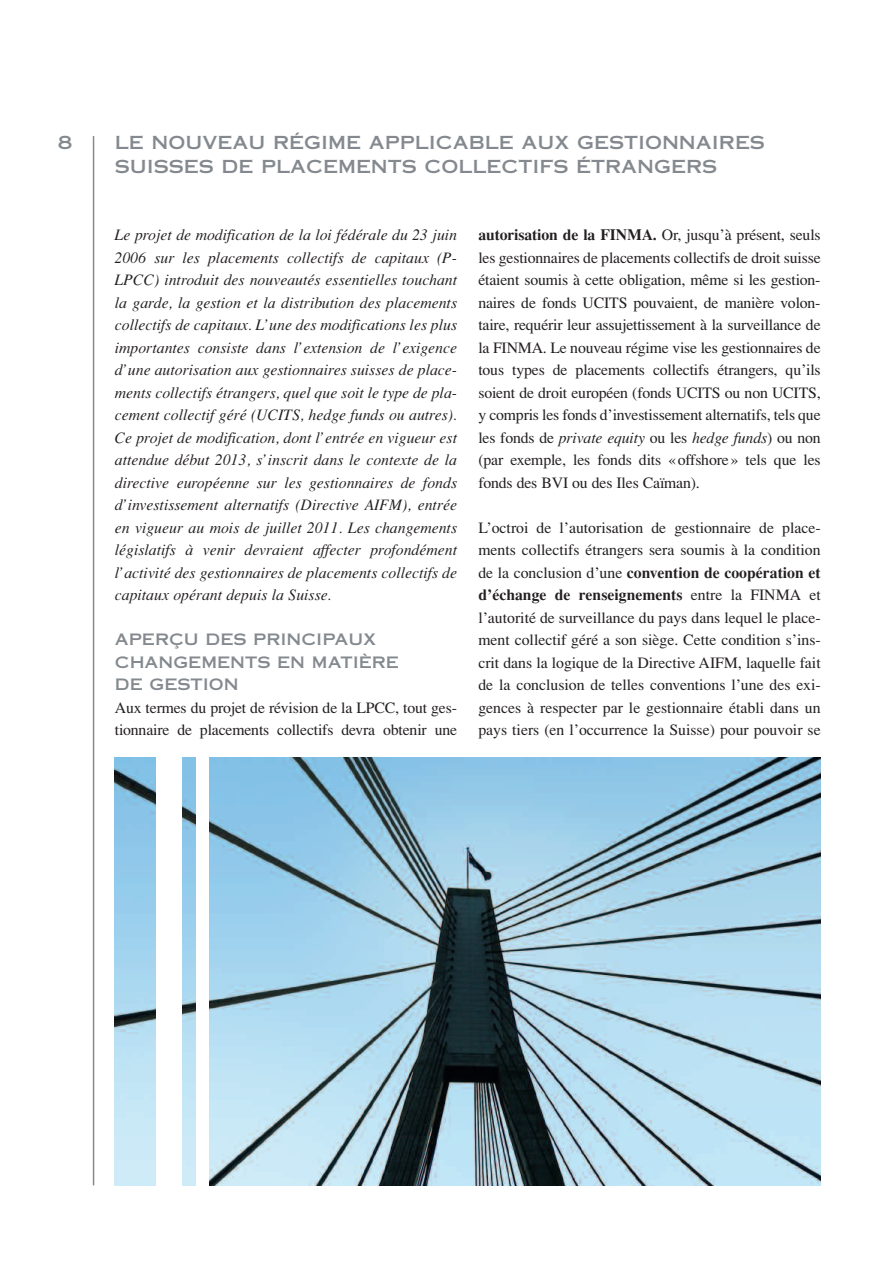
<style>
.page{position:relative;width:893px;height:1263px;background:#fff}
.page>*{position:absolute;margin:0;border:0;box-sizing:border-box;transform-origin:0 0}
.t1{font:18px/24px "Copperplate Thirty One AB";color:#83898e}
.t2{font:15.75px/22.5px "Times";letter-spacing:-.01em;color:#231f20;text-align:justify}
.t3{font:italic 15.75px/22.5px "Times";color:#231f20;text-align:justify}
.t4{font:15.75px/22.5px "Copperplate Thirty One AB";color:#83898e}
.s1{font-weight:700}
.s2{font-style:italic}
</style>
<div class="page">
<hr style="left:93px;top:136px;width:1px;height:1049px;background:#83898e">
<img style="left:115px;top:758px;width:706px;height:427px">
<div style="left:157px;top:746px;width:25px;height:517px;background:#fff"></div>
<div style="left:196px;top:746px;width:13px;height:517px;background:#fff"></div>
<p class="t1" style="left:58px;top:132px;width:16px">8</p>
<p class="t1" style="left:115px;top:132px;width:652px">LE NOUVEAU RÉGIME APPLICABLE AUX GESTIONNAIRES<br>SUISSES DE PLACEMENTS COLLECTIFS ÉTRANGERS</p>
<p class="t3" style="left:115px;top:224px;width:344px">Le projet de modification de la loi fédérale du 23 juin 2006 sur les placements collectifs de capitaux (P-LPCC) introduit des nouveautés essentielles touchant la garde, la gestion et la distribution des placements collectifs de capitaux. L’une des modifications les plus importantes consiste dans l’extension de l’exigence d’une autorisation aux gestionnaires suisses de place&shy;ments collectifs étrangers, quel que soit le type de pla&shy;cement collectif géré (UCITS, hedge funds ou autres).<br>Ce projet de modification, dont l’entrée en vigueur est attendue début 2013, s’inscrit dans le contexte de la directive européenne sur les gestionnaires de fonds d’investissement alternatifs (Directive AIFM), entrée en vigueur au mois de juillet 2011. Les changements législatifs à venir devraient affecter profondément l’activité des gestionnaires de placements collectifs de capitaux opérant depuis la Suisse.</p>
<p class="t4" style="left:115px;top:630px;width:286px">APERÇU DES PRINCIPAUX<br>CHANGEMENTS EN MATIÈRE<br>DE GESTION</p>
<p class="t2" style="left:115px;top:696px;width:344px">Aux termes du projet de révision de la LPCC, tout ges&shy;tionnaire de placements collectifs devra obtenir une</p>
<p class="t2" style="left:478px;top:224px;width:344px"><span class="s1">autorisation de la FINMA.</span> Or, jusqu’à présent, seuls les gestionnaires de placements collectifs de droit suisse étaient soumis à cette obligation, même si les gestion&shy;naires de fonds UCITS pouvaient, de manière volon&shy;taire, requérir leur assujettissement à la surveillance de la FINMA. Le nouveau régime vise les gestionnaires de tous types de placements collectifs étrangers, qu’ils soient de droit européen (fonds UCITS ou non UCITS, y compris les fonds d’investissement alternatifs, tels que les fonds de <span class="s2">private equity</span> ou les <span class="s2">hedge funds</span>) ou non (par exemple, les fonds dits «offshore» tels que les fonds des BVI ou des Iles Caïman).</p>
<p class="t2" style="left:478px;top:516px;width:344px">L’octroi de l’autorisation de gestionnaire de place&shy;ments collectifs étrangers sera soumis à la condition de la conclusion d’une <span class="s1">convention de coopération et d’échange de renseignements</span> entre la FINMA et l’autorité de surveillance du pays dans lequel le place&shy;ment collectif géré a son siège. Cette condition s’ins&shy;crit dans la logique de la Directive AIFM, laquelle fait de la conclusion de telles conventions l’une des exi&shy;gences à respecter par le gestionnaire établi dans un pays tiers (en l’occurrence la Suisse) pour pouvoir se</p>
</div>
